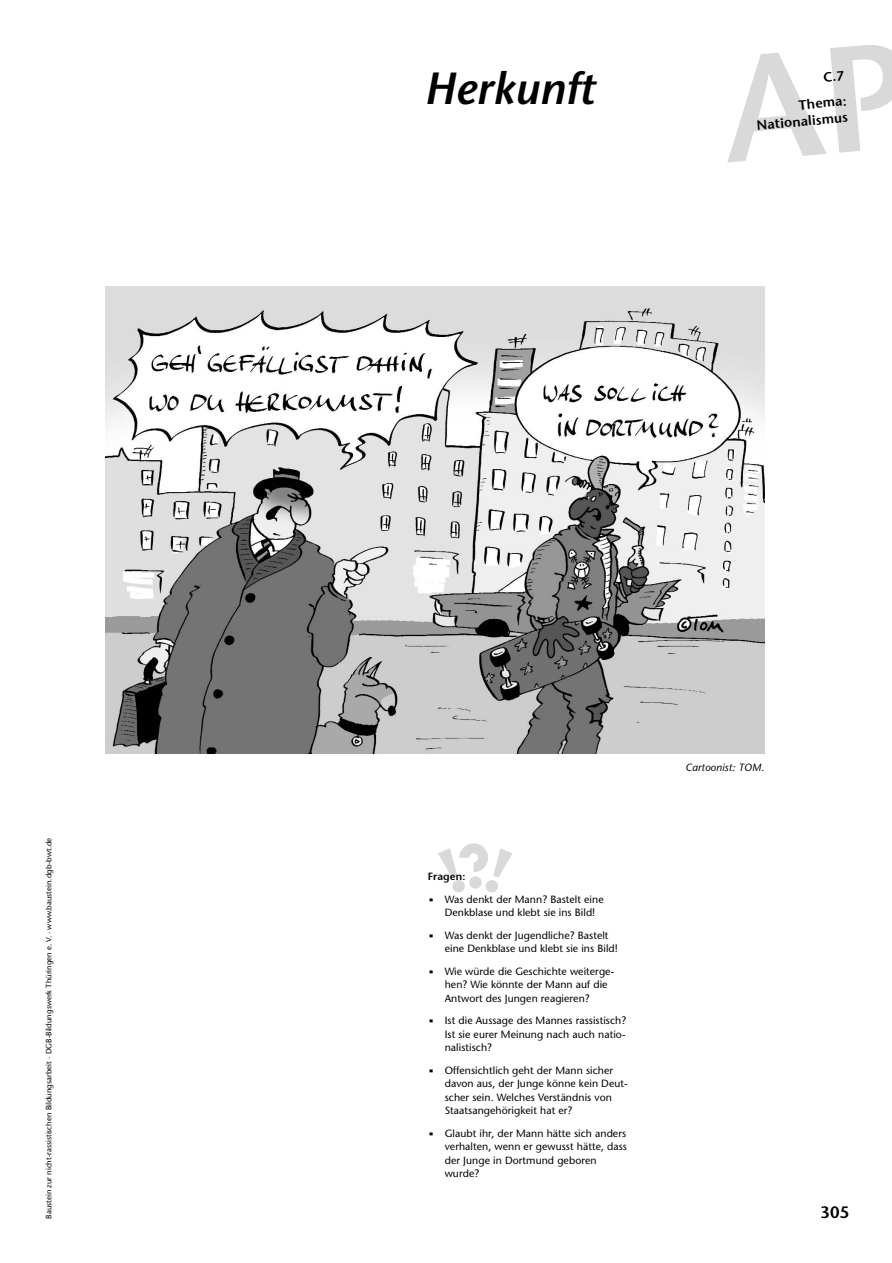
<style>
.page{position:relative;width:892px;height:1263px;background:#fff}
.page>*{position:absolute;margin:0;border:0;box-sizing:border-box;transform-origin:0 0}
.t1{font:italic 600 45px "Stone Sans";color:#000}
.t2{font:600 16.5px "Stone Sans";color:#000}
.t3{font:600 13.5px/25.5px "Stone Sans";color:#000;text-align:right}
.t4{font:10.5px/13.5px "Stone Sans";letter-spacing:.005em;color:#000}
.t5{font:italic 10.5px "Stone Sans";letter-spacing:.01em;color:#000}
.t6{font:7.8px "Stone Sans";color:#000}
.s1{font-weight:600}
.s2{font-family:"Ale Signs LL"}
</style>
<div class="page">
<img style="left:105px;top:286px;width:659px;height:468px">
<p class="t6" style="left:46px;top:1219px;width:383px;rotate:-90deg">Baustein zur nicht-rassistischen Bildungsarbeit · DGB-Bildungswerk Thüringen e. V. · www.baustein.dgb-bwt.de</p>
<h1 class="t1" style="left:424px;top:70px;width:171px">Herkunft</h1>
<p class="t3" style="left:795px;top:68px;width:49px;rotate:-5deg">C.7<br>Thema:</p>
<p class="t3" style="left:756px;top:114px;width:93px;rotate:-5deg">Nationalismus</p>
<p class="t4" style="left:428px;top:866px;width:177px;line-height:22.5px"><span class="s1">Fragen:<br></span><span class="s2">e</span> Was denkt der Mann? Bastelt eine</p>
<p class="t4" style="left:428px;top:902px;width:182px;line-height:22.5px;text-align:center">Denkblase und klebt sie ins Bild!<br><span class="s2">e</span> Was denkt der Jugendliche? Bastelt</p>
<p class="t4" style="left:428px;top:938px;width:192px;line-height:22.5px;text-indent:17px">eine Denkblase und klebt sie ins Bild! <span class="s2">e</span> Wie würde die Geschichte weiterge-</p>
<p class="t4" style="left:445px;top:979px;width:164px">hen? Wie könnte der Mann auf die<br>Antwort des Jungen reagieren?</p>
<p class="t4" style="left:445px;top:1015px;width:183px;text-align:justify;text-indent:-17px"><span class="s2">e</span> Ist die Aussage des Mannes rassistisch?<br>Ist sie eurer Meinung nach auch natio&shy;nalistisch?</p>
<p class="t4" style="left:445px;top:1064px;width:184px;text-indent:-17px"><span class="s2">e</span> Offensichtlich geht der Mann sicher davon aus, der Junge könne kein Deut&shy;scher sein. Welches Verständnis von Staatsangehörigkeit hat er?</p>
<p class="t4" style="left:445px;top:1127px;width:184px;text-indent:-17px"><span class="s2">e</span> Glaubt ihr, der Mann hätte sich anders verhalten, wenn er gewusst hätte, dass der Junge in Dortmund geboren wurde?</p>
<p class="t5" style="left:685px;top:764px;width:80px">Cartoonist: TOM.</p>
<h2 class="t2" style="left:821px;top:1206px;width:30px">305</h2>
</div>
